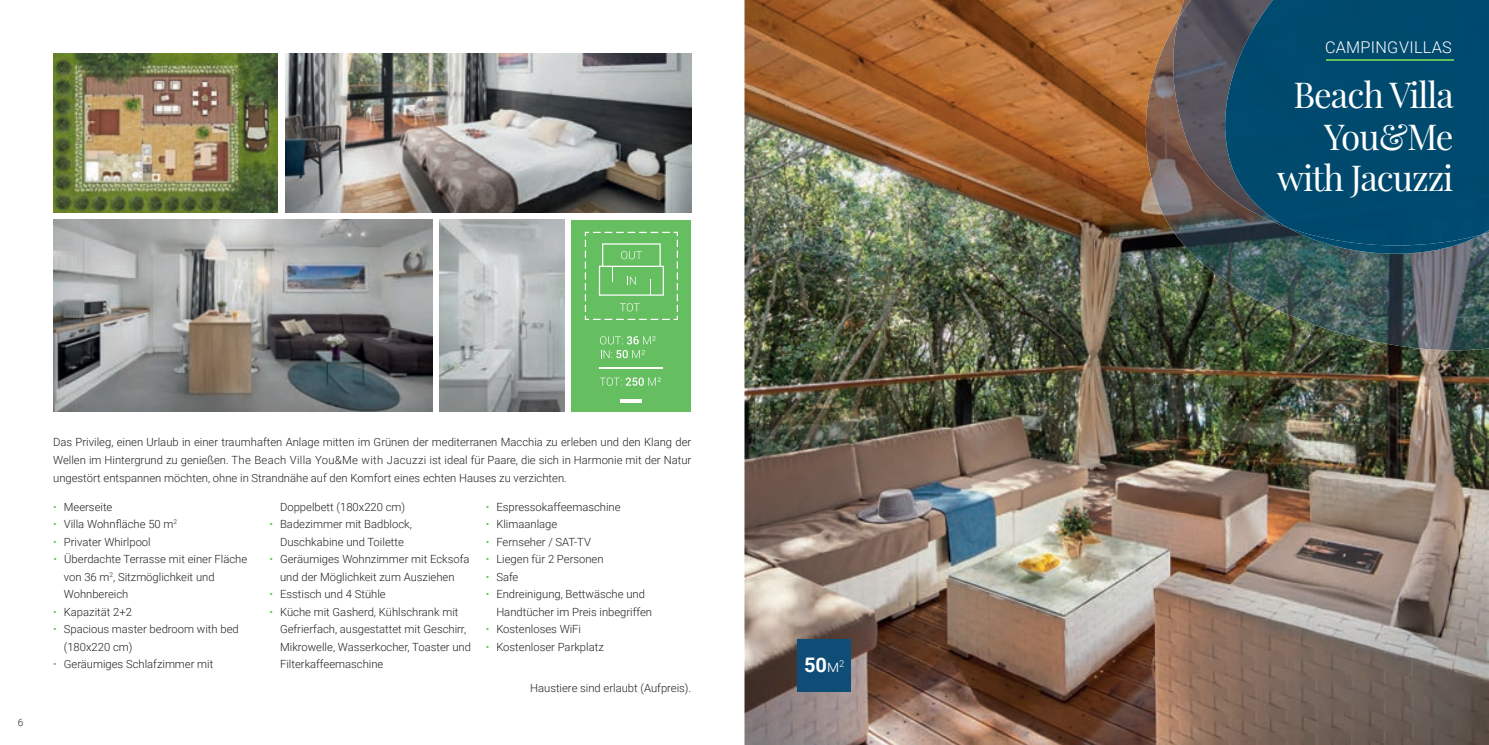
<style>
.page{position:relative;width:1489px;height:745px;background:#fff}
.page>*{position:absolute;margin:0;border:0;box-sizing:border-box;transform-origin:0 0}
.t1{font:35px/41.6px "Playfair Display";letter-spacing:-.03em;color:#fff;text-align:right}
.t2{font:700 20px "Roboto";color:#fff}
.t3{font:300 16.25px "Roboto";letter-spacing:.015em;color:#fff}
.t4{font:300 11.25px/17.5px "Roboto";color:#231f20}
.t5{font:300 10px "Roboto";color:#231f20}
.s1{color:#64bd5e}
.s2{font-weight:300;font-size:16.25px}
</style>
<div class="page">
<img style="left:744px;top:0;width:744px;height:744px">
<div style="left:797px;top:638px;width:53px;height:53px;background:#0f4d77"></div>
<img style="left:1134px;top:18px;width:354px;height:332px">
<img style="left:1169px;top:0;width:43px;height:234px">
<img style="left:1287px;top:245px;width:194px;height:8px">
<img style="left:1212px;top:0;width:276px;height:245px">
<hr style="left:1325px;top:59px;width:128px;height:1px;background:#64bd5e">
<div style="left:571px;top:220px;width:120px;height:191px;background:#65be5f"></div>
<svg style="left:600px;top:336px;width:55px;height:8px"></svg>
<svg style="left:601px;top:350px;width:43px;height:8px"></svg>
<svg style="left:599px;top:377px;width:61px;height:8px"></svg>
<hr style="left:599px;top:366px;width:64px;height:2px;background:#fff">
<hr style="left:620px;top:399px;width:22px;height:3px;background:#fff">
<svg style="left:584px;top:232px;width:94px;height:88px"></svg>
<img style="left:53px;top:53px;width:225px;height:160px">
<img style="left:285px;top:53px;width:406px;height:160px">
<img style="left:53px;top:220px;width:379px;height:191px">
<img style="left:439px;top:220px;width:125px;height:191px">
<p class="t5" style="left:18px;top:715px;width:7px">6</p>
<p class="t4" style="left:53px;top:433px;width:639px;text-align:justify">Das Privileg, einen Urlaub in einer traumhaften Anlage mitten im Grünen der mediterranen Macchia zu erleben und den Klang der Wellen im Hintergrund zu genießen. The Beach Villa You&amp;Me with Jacuzzi ist ideal für Paare, die sich in Harmonie mit der Natur ungestört entspannen möchten, ohne in Strandnähe auf den Komfort eines echten Hauses zu verzichten.</p>
<p class="t4" style="left:53px;top:497px;width:61px"><span class="s1">•</span> Meerseite</p>
<p class="t4" style="left:53px;top:514px;width:125px"><span class="s1">•</span> Villa Wohnfläche 50 m<sup>2</sup></p>
<p class="t4" style="left:53px;top:532px;width:99px"><span class="s1">•</span> Privater Whirlpool</p>
<p class="t4" style="left:64px;top:549px;width:185px;text-indent:-10px"><span class="s1">•</span> Überdachte Terrasse mit einer Fläche von 36 m<sup>2</sup>, Sitzmöglichkeit und<br>Wohnbereich</p>
<p class="t4" style="left:53px;top:602px;width:80px"><span class="s1">•</span> Kapazität 2+2</p>
<p class="t4" style="left:64px;top:619px;width:176px;text-indent:-11px"><span class="s1">•</span> Spacious master bedroom with bed (180x220 cm)</p>
<p class="t4" style="left:53px;top:654px;width:162px"><span class="s1">•</span> Geräumiges Schlafzimmer mit</p>
<p class="t4" style="left:280px;top:497px;width:127px">Doppelbett (180x220 cm)</p>
<p class="t4" style="left:269px;top:514px;width:144px;text-align:center"><span class="s1">•</span> Badezimmer mit Badblock,<br>Duschkabine und Toilette</p>
<p class="t4" style="left:269px;top:549px;width:201px;text-align:center"><span class="s1">•</span> Geräumiges Wohnzimmer mit Ecksofa und der Möglichkeit zum Ausziehen</p>
<p class="t4" style="left:269px;top:584px;width:118px"><span class="s1">•</span> Esstisch und 4 Stühle</p>
<p class="t4" style="left:280px;top:602px;width:192px;text-indent:-11px"><span class="s1">•</span> Küche mit Gasherd, Kühlschrank mit Gefrierfach, ausgestattet mit Geschirr, Mikrowelle, Wasserkocher, Toaster und Filterkaffeemaschine</p>
<p class="t4" style="left:485px;top:497px;width:136px"><span class="s1">•</span> Espressokaffeemaschine</p>
<p class="t4" style="left:485px;top:514px;width:73px"><span class="s1">•</span> Klimaanlage</p>
<p class="t4" style="left:485px;top:532px;width:107px"><span class="s1">•</span> Fernseher / SAT-TV</p>
<p class="t4" style="left:485px;top:549px;width:119px"><span class="s1">•</span> Liegen für 2 Personen</p>
<p class="t4" style="left:485px;top:567px;width:34px"><span class="s1">•</span> Safe</p>
<p class="t4" style="left:496px;top:584px;width:157px;text-indent:-11px"><span class="s1">•</span> Endreinigung, Bettwäsche und<br>Handtücher im Preis inbegriffen</p>
<p class="t4" style="left:485px;top:619px;width:97px"><span class="s1">•</span> Kostenloses WiFi</p>
<p class="t4" style="left:485px;top:637px;width:120px"><span class="s1">•</span> Kostenloser Parkplatz</p>
<p class="t4" style="left:530px;top:678px;width:163px">Haustiere sind erlaubt (Aufpreis).</p>
<h2 class="t2" style="left:804px;top:650px;width:42px">50<span class="s2">m</span><sup>2</sup></h2>
<h3 class="t3" style="left:1324px;top:35px;width:128px">CAMPING VILLAS</h3>
<h1 class="t1" style="left:1276px;top:71px;width:178px">Beach Villa<br>You&amp;Me with Jacuzzi</h1>
</div>
